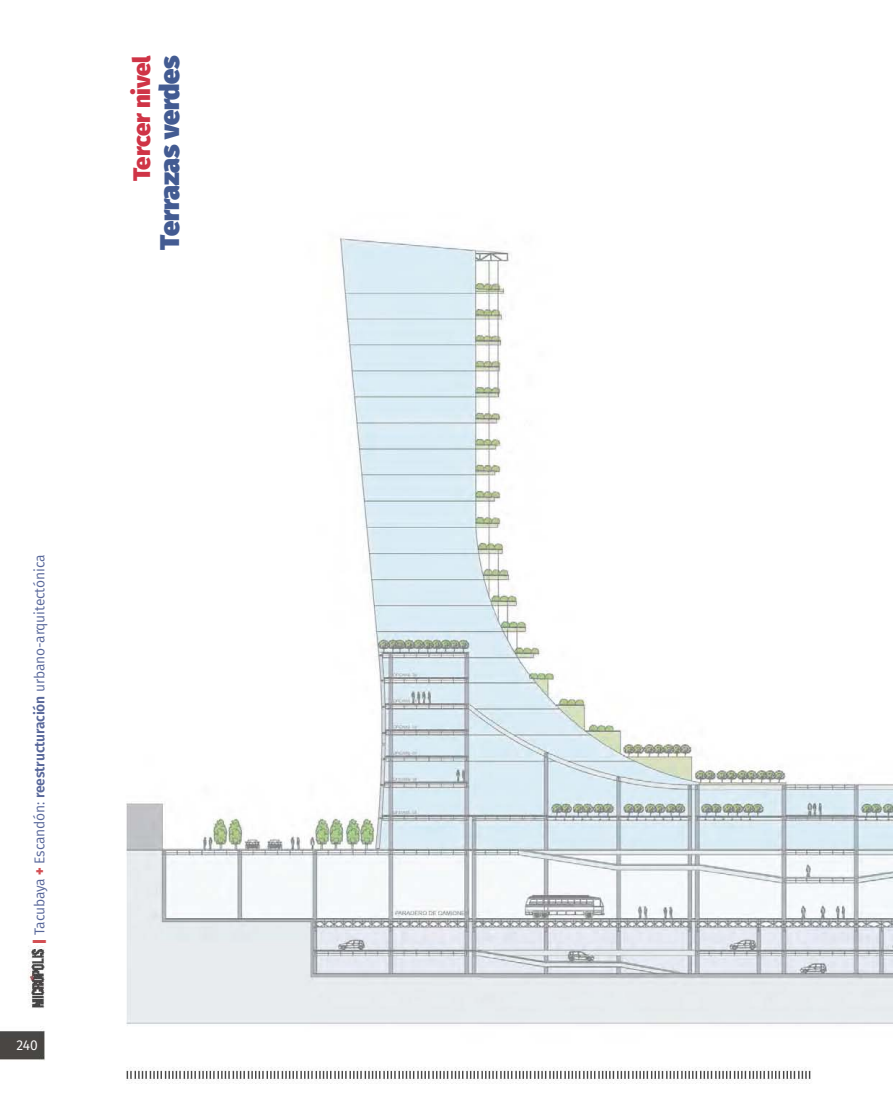
<style>
.page{position:relative;width:893px;height:1106px;background:#fff}
.page>*{position:absolute;margin:0;border:0;box-sizing:border-box;transform-origin:0 0}
.t1{font:900 27px "Fira Sans";letter-spacing:-.005em;color:#435b92}
.t2{font:800 24px "Fira Sans";letter-spacing:-.005em;color:#cf3446}
.t3{font:14.25px "Fira Sans";letter-spacing:-.01em;color:#58679a}
.t4{font:14.25px "Fira Sans";color:#fff}
.s1{font-weight:900;color:#d34e52}
.s2{font-weight:800;color:#d34f54}
.s3{font-weight:600}
</style>
<div class="page">
<img style="left:28px;top:236px;width:865px;height:848px">
<img style="left:0;top:1028px;width:46px;height:32px">
<h2 class="t2" style="left:120px;top:181px;width:128px;rotate:-90deg">Tercer nivel</h2>
<h1 class="t1" style="left:145px;top:250px;width:196px;rotate:-90deg">Terrazas verdes</h1>
<p class="t3" style="left:29px;top:943px;width:390px;rotate:-90deg"><span class="s1">|</span> Tacubaya <span class="s2">+</span> Escandón: <span class="s3">reestructuración</span> urbano-arquitectónica</p>
<p class="t4" style="left:17px;top:1034px;width:23px">240</p>
</div>
